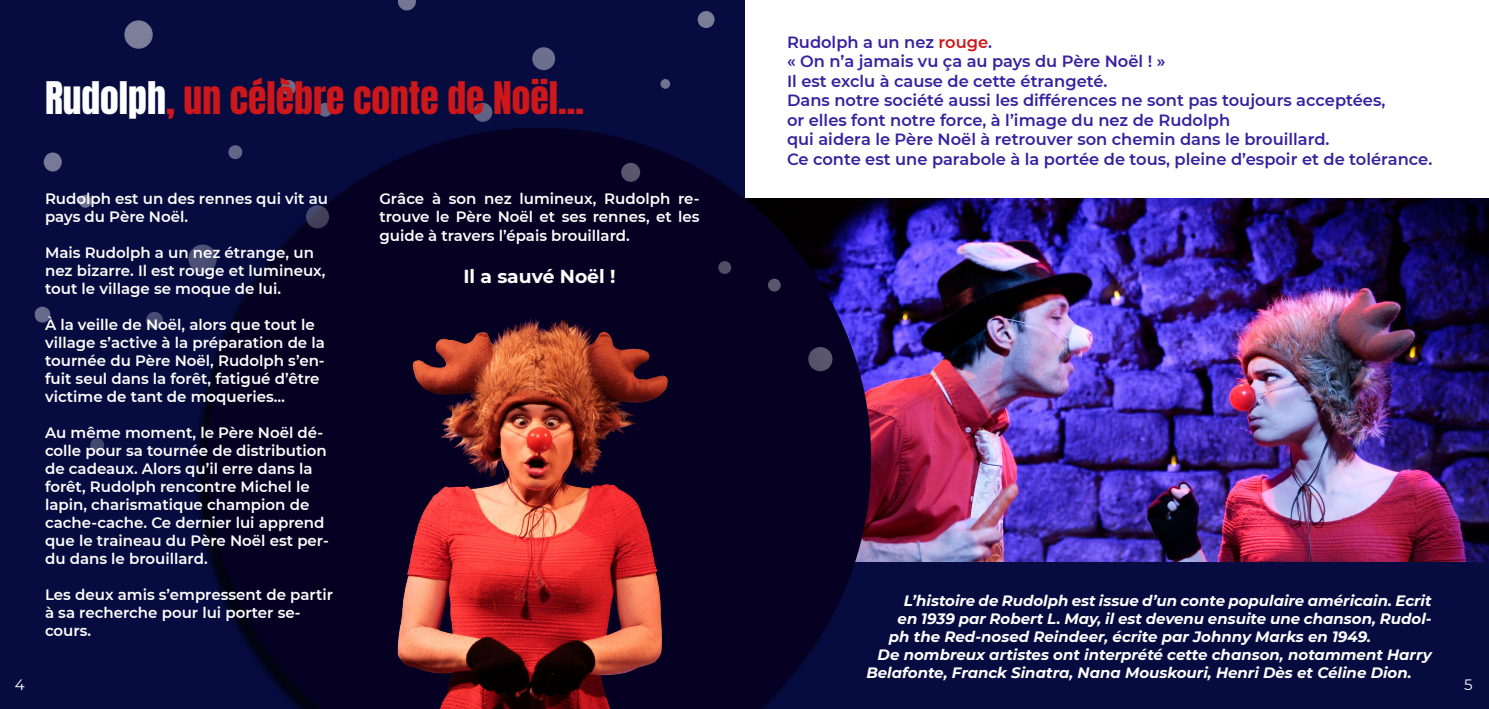
<style>
.page{position:relative;width:1489px;height:709px;background:#fff}
.page>*{position:absolute;margin:0;border:0;box-sizing:border-box;transform-origin:0 0}
.t1{font:37.5px "Anton";color:#cd171a}
.t2{font:700 18.75px "Montserrat";color:#fff}
.t3{font:600 16.25px/19.5px "Montserrat";color:#3721a0}
.t4{font:600 15px/18px "Montserrat";color:#fff}
.t5{font:italic 700 15px "Montserrat";color:#fff}
.t6{font:15px "Montserrat";color:#fff}
.s1{color:#fff}
.s2{color:#cd171a}
</style>
<div class="page">
<div style="left:871px;top:562px;width:617px;height:147px;background:#060c40"></div>
<div style="left:0;top:0;width:744px;height:709px;background:#060c40"></div>
<img style="left:871px;top:198px;width:617px;height:364px">
<svg style="left:244px;top:198px;width:627px;height:511px;background:#0e093d"></svg>
<img style="left:34px;top:0;width:816px;height:641px">
<img style="left:385px;top:302px;width:291px;height:407px">
<h1 class="t1" style="left:45px;top:79px;width:540px"><span class="s1">Rudolph</span>, un célèbre conte de Noël...</h1>
<p class="t3" style="left:787px;top:31px;width:646px">Rudolph a un nez <span class="s2">rouge</span>.<br>« On n’a jamais vu ça au pays du Père Noël ! »<br>Il est exclu à cause de cette étrangeté.<br>Dans notre société aussi les différences ne sont pas toujours acceptées,<br>or elles font notre force, à l’image du nez de Rudolph<br>qui aidera le Père Noël à retrouver son chemin dans le brouillard.<br>Ce conte est une parabole à la portée de tous, pleine d’espoir et de tolérance.</p>
<p class="t4" style="left:45px;top:189px;width:284px">Rudolph est un des rennes qui vit au pays du Père Noël.</p>
<p class="t4" style="left:45px;top:243px;width:282px">Mais Rudolph a un nez étrange, un nez bizarre. Il est rouge et lumineux, tout le village se moque de lui.</p>
<p class="t4" style="left:45px;top:315px;width:281px">À la veille de Noël, alors que tout le village s’active à la préparation de la tournée du Père Noël, Rudolph s’en&shy;fuit seul dans la forêt, fatigué d’être victime de tant de moqueries…</p>
<p class="t4" style="left:45px;top:423px;width:285px">Au même moment, le Père Noël dé&shy;colle pour sa tournée de distribution de cadeaux. Alors qu’il erre dans la forêt, Rudolph rencontre Michel le lapin, charismatique champion de cache-cache. Ce dernier lui apprend que le traineau du Père Noël est per&shy;du dans le brouillard.</p>
<p class="t4" style="left:45px;top:585px;width:289px">Les deux amis s’empressent de partir à sa recherche pour lui porter se&shy;cours.</p>
<p class="t4" style="left:379px;top:189px;width:321px">Grâce à son nez lumineux, Rudolph re&shy;trouve le Père Noël et ses rennes, et les</p>
<p class="t4" style="left:379px;top:226px;width:252px">guide à travers l’épais brouillard.</p>
<p class="t2" style="left:463px;top:263px;width:154px">Il a sauvé Noël !</p>
<p class="t5" style="left:903px;top:589px;width:529px">L’histoire de Rudolph est issue d’un conte populaire américain. Ecrit</p>
<p class="t5" style="left:897px;top:607px;width:535px">en 1939 par Robert L. May, il est devenu ensuite une chanson, Rudol-</p>
<p class="t5" style="left:888px;top:625px;width:483px">ph the Red-nosed Reindeer, écrite par Johnny Marks en 1949.</p>
<p class="t5" style="left:877px;top:643px;width:555px">De nombreux artistes ont interprété cette chanson, notamment Harry</p>
<p class="t5" style="left:866px;top:661px;width:547px">Belafonte, Franck Sinatra, Nana Mouskouri, Henri Dès et Céline Dion.</p>
<p class="t6" style="left:15px;top:674px;width:11px">4</p>
<p class="t6" style="left:1463px;top:674px;width:10px">5</p>
</div>
